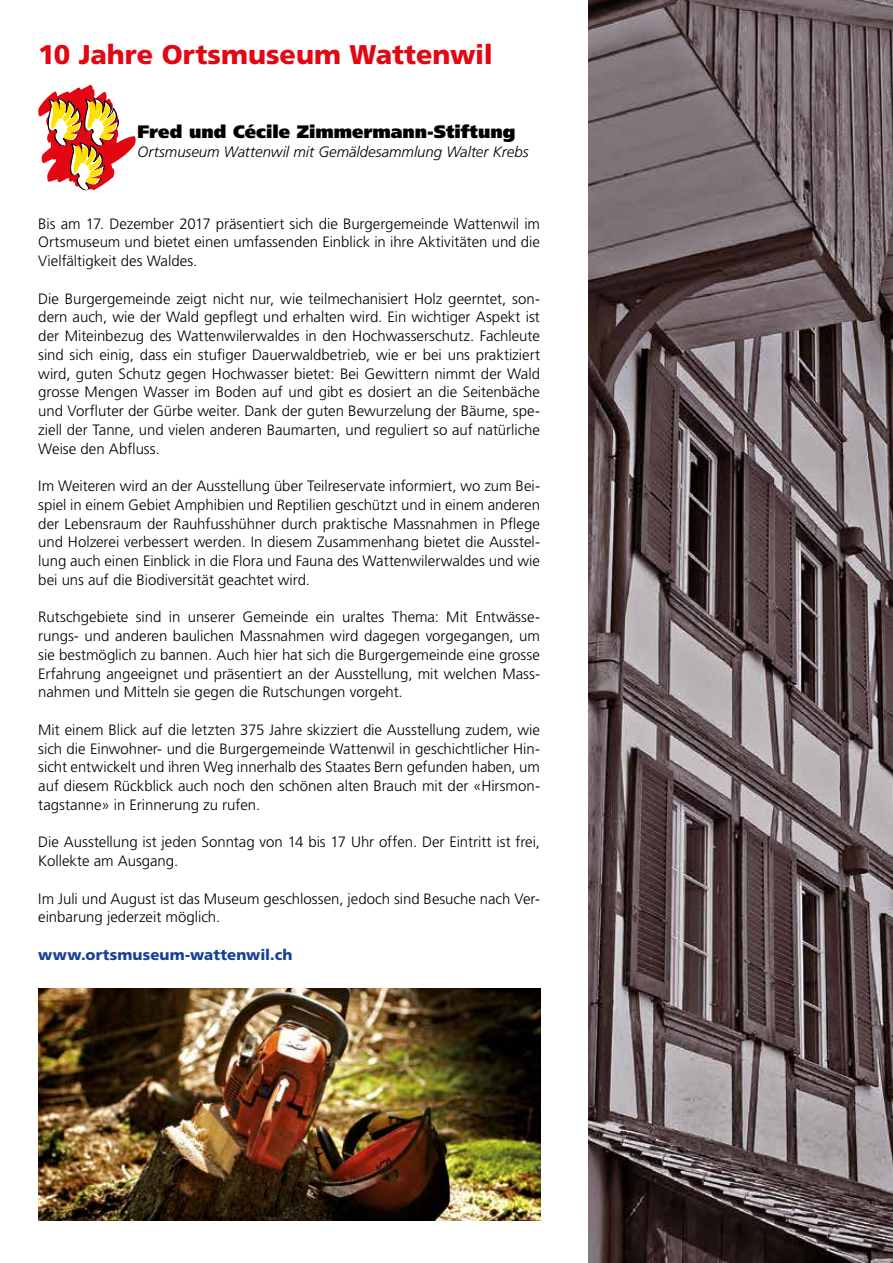
<style>
.page{position:relative;width:893px;height:1263px;background:#fff}
.page>*{position:absolute;margin:0;border:0;box-sizing:border-box;transform-origin:0 0}
.t1{font:900 27px "Frutiger";color:#e30613}
.t2{font:900 18px "Frutiger";color:#000}
.t3{font:300 15px/18.8px "Frutiger";color:#000;text-align:justify}
.t4{font:italic 300 15px "Frutiger";letter-spacing:-.005em;color:#000}
.t5{font:900 15px "Frutiger";letter-spacing:.01em;color:#164194}
</style>
<div class="page">
<img style="left:588px;top:0;width:305px;height:1263px">
<svg style="left:38px;top:85px;width:98px;height:106px"></svg>
<img style="left:38px;top:988px;width:502px;height:232px">
<h1 class="t1" style="left:38px;top:38px;width:456px">10 Jahre Ortsmuseum Wattenwil</h1>
<p class="t2" style="left:138px;top:121px;width:379px">Fred und Cécile Zimmermann-Stiftung</p>
<p class="t4" style="left:138px;top:143px;width:393px">Ortsmuseum Wattenwil mit Gemäldesammlung Walter Krebs</p>
<p class="t3" style="left:38px;top:214px;width:503px">Bis am 17. Dezember 2017 präsentiert sich die Burgergemeinde Wattenwil im Ortsmuseum und bietet einen umfassenden Einblick in ihre Aktivitäten und die Vielfältigkeit des Waldes.</p>
<p class="t3" style="left:38px;top:289px;width:503px">Die Burgergemeinde zeigt nicht nur, wie teilmechanisiert Holz geerntet, son&shy;dern auch, wie der Wald gepflegt und erhalten wird. Ein wichtiger Aspekt ist der Miteinbezug des Wattenwilerwaldes in den Hochwasserschutz. Fachleute sind sich einig, dass ein stufiger Dauerwaldbetrieb, wie er bei uns praktiziert wird, guten Schutz gegen Hochwasser bietet: Bei Gewittern nimmt der Wald grosse Mengen Wasser im Boden auf und gibt es dosiert an die Seitenbäche und Vorfluter der Gürbe weiter. Dank der guten Bewurzelung der Bäume, spe&shy;ziell der Tanne, und vielen anderen Baumarten, und reguliert so auf natürliche Weise den Abfluss.</p>
<p class="t3" style="left:38px;top:477px;width:503px">Im Weiteren wird an der Ausstellung über Teilreservate informiert, wo zum Bei&shy;spiel in einem Gebiet Amphibien und Reptilien geschützt und in einem anderen der Lebensraum der Rauhfusshühner durch praktische Massnahmen in Pflege und Holzerei verbessert werden. In diesem Zusammenhang bietet die Ausstel&shy;lung auch einen Einblick in die Flora und Fauna des Wattenwilerwaldes und wie bei uns auf die Biodiversität geachtet wird.</p>
<p class="t3" style="left:38px;top:608px;width:503px">Rutschgebiete sind in unserer Gemeinde ein uraltes Thema: Mit Entwässe&shy;rungs- und anderen baulichen Massnahmen wird dagegen vorgegangen, um sie bestmöglich zu bannen. Auch hier hat sich die Burgergemeinde eine grosse Erfahrung angeeignet und präsentiert an der Ausstellung, mit welchen Mass&shy;nahmen und Mitteln sie gegen die Rutschungen vorgeht.</p>
<p class="t3" style="left:38px;top:720px;width:503px">Mit einem Blick auf die letzten 375 Jahre skizziert die Ausstellung zudem, wie sich die Einwohner- und die Burgergemeinde Wattenwil in geschichtlicher Hin&shy;sicht entwickelt und ihren Weg innerhalb des Staates Bern gefunden haben, um auf diesem Rückblick auch noch den schönen alten Brauch mit der «Hirsmon&shy;tagstanne» in Erinnerung zu rufen.</p>
<p class="t3" style="left:38px;top:833px;width:503px">Die Ausstellung ist jeden Sonntag von 14 bis 17 Uhr offen. Der Eintritt ist frei,<br>Kollekte am Ausgang.</p>
<p class="t3" style="left:38px;top:889px;width:503px">Im Juli und August ist das Museum geschlossen, jedoch sind Besuche nach Ver&shy;einbarung jederzeit möglich.</p>
<p class="t5" style="left:38px;top:946px;width:256px">www.ortsmuseum-wattenwil.ch</p>
</div>
